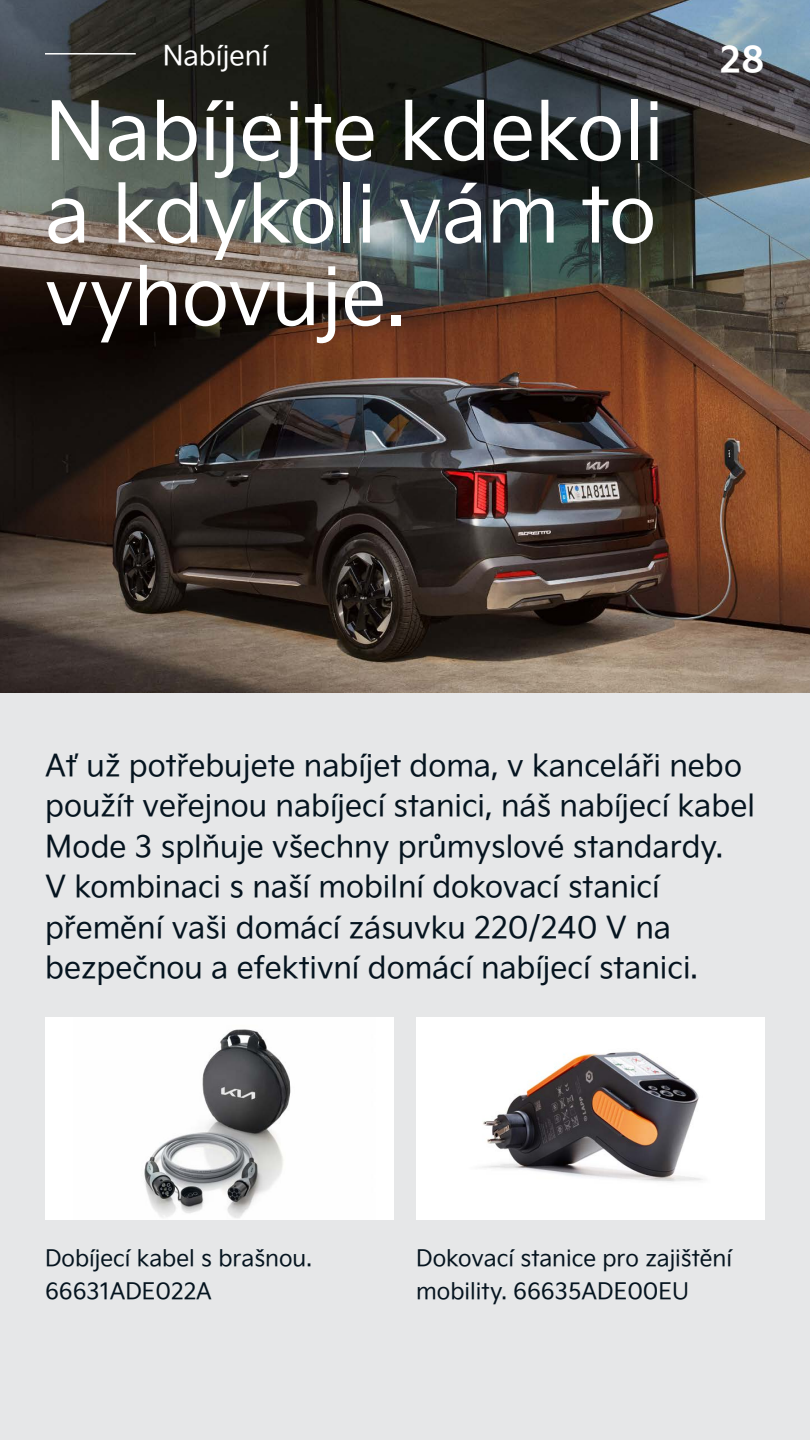
<style>
.page{position:relative;width:810px;height:1440px;background:#fff}
.page>*{position:absolute;margin:0;border:0;box-sizing:border-box;transform-origin:0 0}
.t1{font:78.75px/82.5px "Kia Signature OTF Regular";color:#fff;text-align:justify}
.t2{font:36px "Kia Signature OTF Bold";color:#fff}
.t3{font:30px/40.5px "Kia Signature OTF Regular";color:#05141f}
.t4{font:27px "Kia Signature OTF Regular";color:#fff}
.t5{font:22.5px/33px "Kia Signature OTF Regular";color:#05141f}
</style>
<div class="page">
<div style="left:0;top:652px;width:810px;height:788px;background:#e6e7e8"></div>
<img style="left:0;top:0;width:810px;height:693px">
<hr style="left:45px;top:53px;width:91px;height:2px;background:#fff">
<div style="left:416px;top:1017px;width:349px;height:203px;background:#fff"></div>
<img style="left:482px;top:1051px;width:221px;height:131px">
<div style="left:45px;top:1017px;width:349px;height:203px;background:#fff"></div>
<img style="left:144px;top:1029px;width:147px;height:189px">
<p class="t4" style="left:163px;top:36px;width:107px">Nabíjení</p>
<h1 class="t1" style="left:45px;top:85px;width:620px">Nabíjejte kdekoli a kdykoli vám to vyhovuje.</h1>
<p class="t2" style="left:720px;top:32px;width:47px">28</p>
<p class="t3" style="left:45px;top:743px;width:712px">Ať už potřebujete nabíjet doma, v kanceláři nebo použít veřejnou nabíjecí stanici, náš nabíjecí kabel Mode 3 splňuje všechny průmyslové standardy.<br>V kombinaci s naší mobilní dokovací stanicí přemění vaši domácí zásuvku 220/240 V na bezpečnou a efektivní domácí nabíjecí stanici.</p>
<p class="t5" style="left:45px;top:1241px;width:268px">Dobíjecí kabel s brašnou.<br>66631ADE022A</p>
<p class="t5" style="left:416px;top:1241px;width:317px">Dokovací stanice pro zajištění mobility. 66635ADE00EU</p>
</div>
